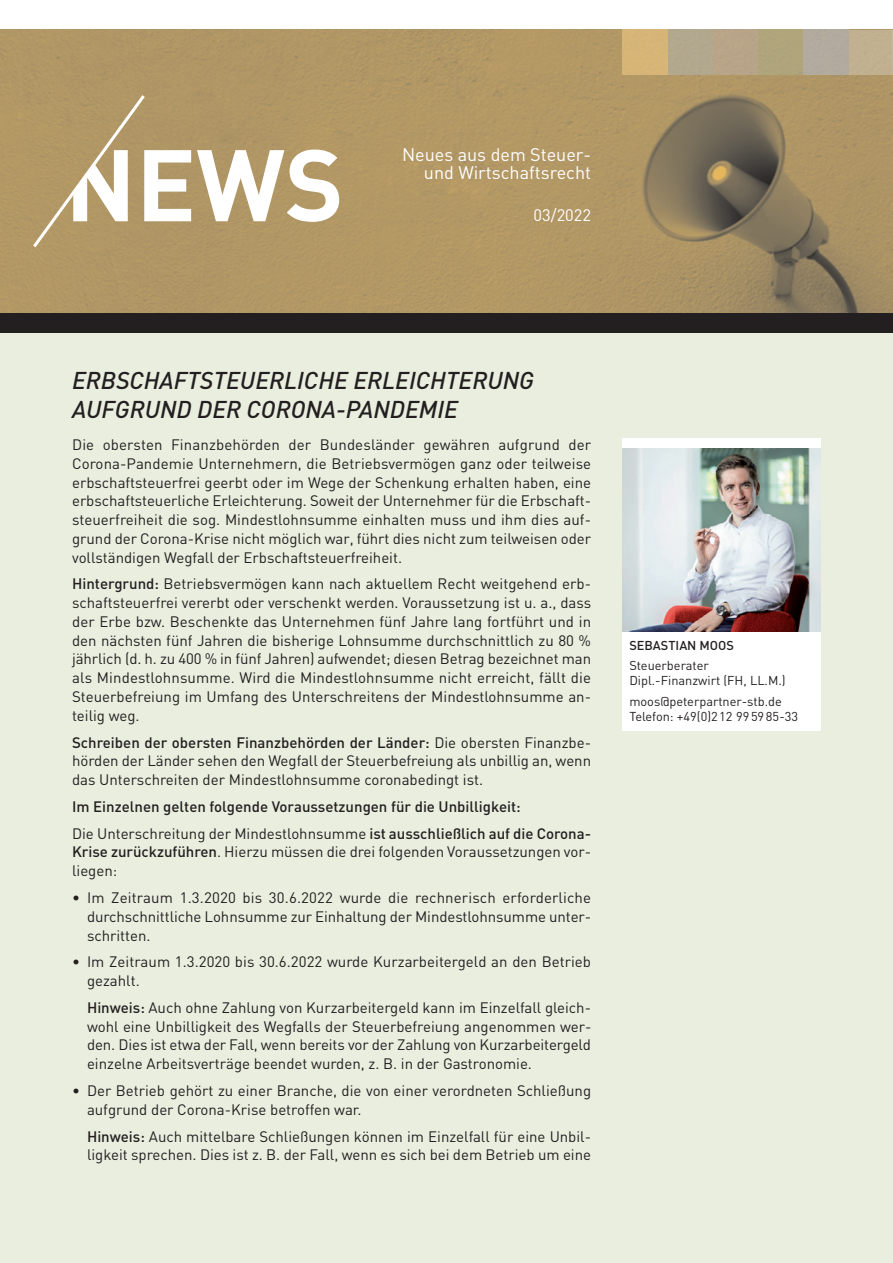
<style>
.page{position:relative;width:893px;height:1263px;background:#fff}
.page>*{position:absolute;margin:0;border:0;box-sizing:border-box;transform-origin:0 0}
.t1{font:italic 500 24px/28.8px "DIN";color:#231f20}
.t2{font:18px/18.6px "DIN";color:#fff;text-align:right}
.t3{font:16.5px "DIN";color:#fff}
.t4{font:15px/18.8px "DIN";color:#231f20;text-align:justify}
.t5{font:500 15px/26.8px "DIN";color:#231f20}
.t6{font:12.75px/15px "DIN";color:#231f20}
.t7{font:500 12.75px "DIN";color:#231f20}
.s1{font-weight:500}
.s2{font-weight:400}
</style>
<div class="page">
<div style="left:0;top:313px;width:892px;height:950px;background:#e9eedf"></div>
<img style="left:0;top:30px;width:892px;height:283px">
<div style="left:0;top:313px;width:892px;height:19px;background:#231f20"></div>
<svg style="left:197px;top:150px;width:142px;height:72px"></svg>
<svg style="left:33px;top:95px;width:158px;height:152px"></svg>
<img style="left:622px;top:30px;width:270px;height:45px">
<div style="left:622px;top:439px;width:198px;height:292px;background:#fff"></div>
<img style="left:622px;top:448px;width:198px;height:184px">
<p class="t2" style="left:402px;top:147px;width:191px">Neues aus dem Steuer&shy;und Wirtschaftsrecht</p>
<p class="t3" style="left:533px;top:209px;width:59px">03/2022</p>
<h1 class="t1" style="left:72px;top:368px;width:463px">ERBSCHAFTSTEUERLICHE ERLEICHTERUNG<br>AUFGRUND DER CORONA-PANDEMIE</h1>
<p class="t4" style="left:72px;top:437px;width:520px">Die obersten Finanzbehörden der Bundesländer gewähren aufgrund der Corona-Pandemie Unternehmern, die Betriebsvermögen ganz oder teilweise erbschaftsteuerfrei geerbt oder im Wege der Schenkung erhalten haben, eine erbschaftsteuerliche Erleichterung. Soweit der Unternehmer für die Erbschaft&shy;steuerfreiheit die sog. Mindestlohnsumme einhalten muss und ihm dies auf&shy;grund der Corona-Krise nicht möglich war, führt dies nicht zum teilweisen oder vollständigen Wegfall der Erbschaftsteuerfreiheit.</p>
<p class="t4" style="left:72px;top:576px;width:520px"><span class="s1">Hintergrund:</span> Betriebsvermögen kann nach aktuellem Recht weitgehend erb&shy;schaftsteuerfrei vererbt oder verschenkt werden. Voraussetzung ist u. a., dass der Erbe bzw. Beschenkte das Unternehmen fünf Jahre lang fortführt und in den nächsten fünf Jahren die bisherige Lohnsumme durchschnittlich zu 80 % jährlich (d. h. zu 400 % in fünf Jahren) aufwendet; diesen Betrag bezeichnet man als Mindestlohnsumme. Wird die Mindestlohnsumme nicht erreicht, fällt die Steuerbefreiung im Umfang des Unterschreitens der Mindestlohnsumme an&shy;teilig weg.</p>
<p class="t4" style="left:72px;top:735px;width:520px"><span class="s1">Schreiben der obersten Finanzbehörden der Länder:</span> Die obersten Finanzbe&shy;hörden der Länder sehen den Wegfall der Steuerbefreiung als unbillig an, wenn das Unterschreiten der Mindestlohnsumme coronabedingt ist.</p>
<p class="t5" style="left:72px;top:795px;width:520px">Im Einzelnen gelten folgende Voraussetzungen für die Unbilligkeit:<br><span class="s2">Die Unterschreitung der Mindestlohnsumme</span> ist ausschließlich auf die Corona-</p>
<p class="t4" style="left:72px;top:844px;width:520px"><span class="s1">Krise zurückzuführen</span>. Hierzu müssen die drei folgenden Voraussetzungen vor&shy;liegen:</p>
<p class="t4" style="left:87px;top:890px;width:505px;text-indent:-15px">• Im Zeitraum 1.3.2020 bis 30.6.2022 wurde die rechnerisch erforderliche durchschnittliche Lohnsumme zur Einhaltung der Mindestlohnsumme unter&shy;schritten.</p>
<p class="t4" style="left:87px;top:954px;width:505px;text-indent:-15px">• Im Zeitraum 1.3.2020 bis 30.6.2022 wurde Kurzarbeitergeld an den Betrieb gezahlt.</p>
<p class="t4" style="left:87px;top:1000px;width:506px"><span class="s1">Hinweis:</span> Auch ohne Zahlung von Kurzarbeitergeld kann im Einzelfall gleich&shy;wohl eine Unbilligkeit des Wegfalls der Steuerbefreiung angenommen wer&shy;den. Dies ist etwa der Fall, wenn bereits vor der Zahlung von Kurzarbeitergeld einzelne Arbeitsverträge beendet wurden, z. B. in der Gastronomie.</p>
<p class="t4" style="left:87px;top:1083px;width:505px;text-indent:-15px">• Der Betrieb gehört zu einer Branche, die von einer verordneten Schließung aufgrund der Corona-Krise betroffen war.</p>
<p class="t4" style="left:87px;top:1129px;width:505px"><span class="s1">Hinweis:</span> Auch mittelbare Schließungen können im Einzelfall für eine Unbil&shy;ligkeit sprechen. Dies ist z. B. der Fall, wenn es sich bei dem Betrieb um eine</p>
<p class="t7" style="left:629px;top:641px;width:106px">SEBASTIAN MOOS</p>
<p class="t6" style="left:629px;top:660px;width:158px">Steuerberater<br>Dipl.-Finanzwirt (FH, LL.M.)</p>
<p class="t6" style="left:629px;top:695px;width:170px">moos@peterpartner-stb.de<br>Telefon: +49(0)212 995985-33</p>
</div>
